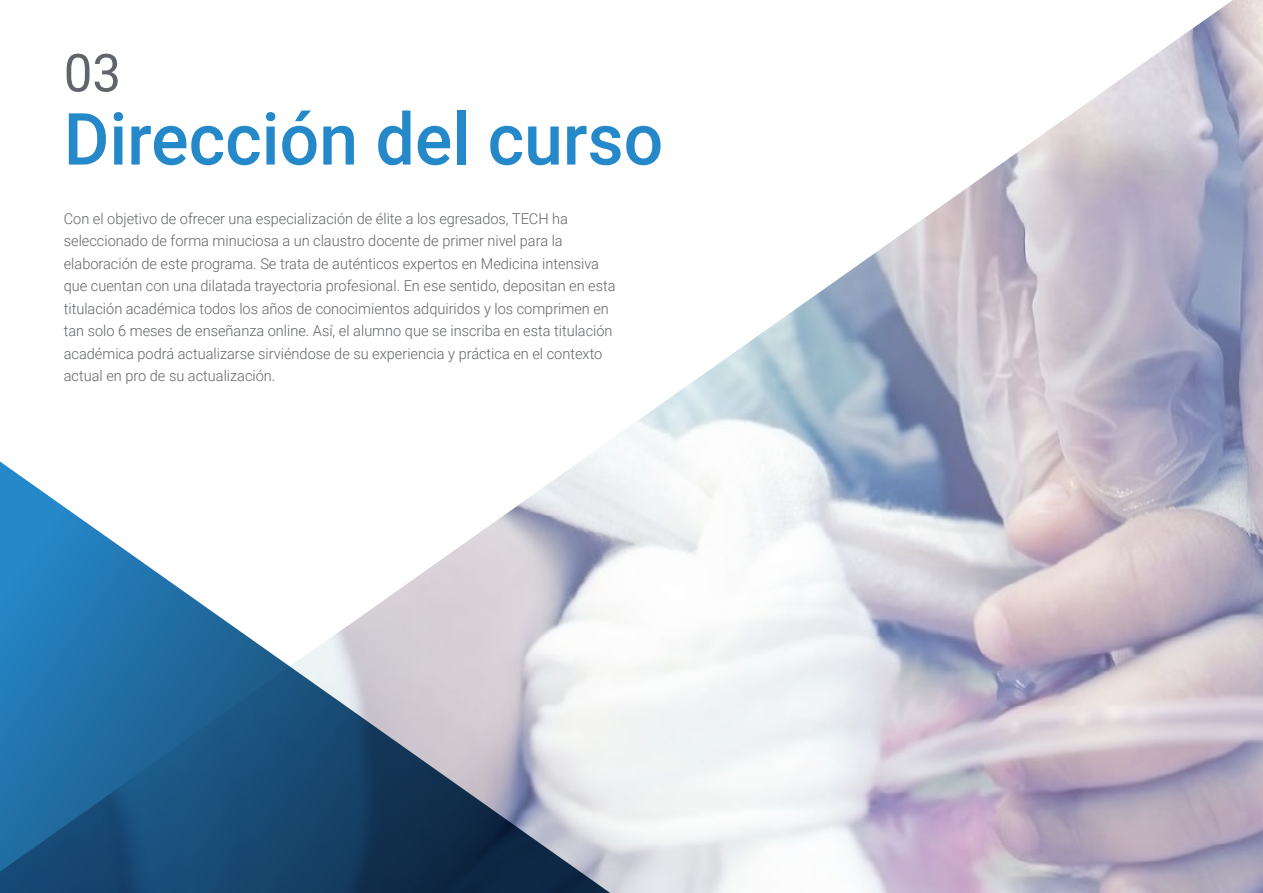
<style>
.page{position:relative;width:1263px;height:893px;background:#fff}
.page>*{position:absolute;margin:0;border:0;box-sizing:border-box;transform-origin:0 0}
.t1{font:500 72px "Roboto";color:#2488c9}
.t2{font:52.5px "Roboto";color:#61646a}
.t3{font:300 15px/22.5px "Roboto";color:#61646a}
</style>
<div class="page">
<img style="left:603px;top:0;width:660px;height:893px">
<svg style="left:0;top:446px;width:640px;height:447px"></svg>
<h2 class="t2" style="left:64px;top:36px;width:59px">03</h2>
<h1 class="t1" style="left:64px;top:89px;width:601px">Dirección del curso</h1>
<p class="t3" style="left:64px;top:207px;width:553px">Con el objetivo de ofrecer una especialización de élite a los egresados, TECH ha seleccionado de forma minuciosa a un claustro docente de primer nivel para la elaboración de este programa. Se trata de auténticos expertos en Medicina intensiva que cuentan con una dilatada trayectoria profesional. En ese sentido, depositan en esta titulación académica todos los años de conocimientos adquiridos y los comprimen en tan solo 6 meses de enseñanza online. Así, el alumno que se inscriba en esta titulación académica podrá actualizarse sirviéndose de su experiencia y práctica en el contexto actual en pro de su actualización.</p>
</div>
